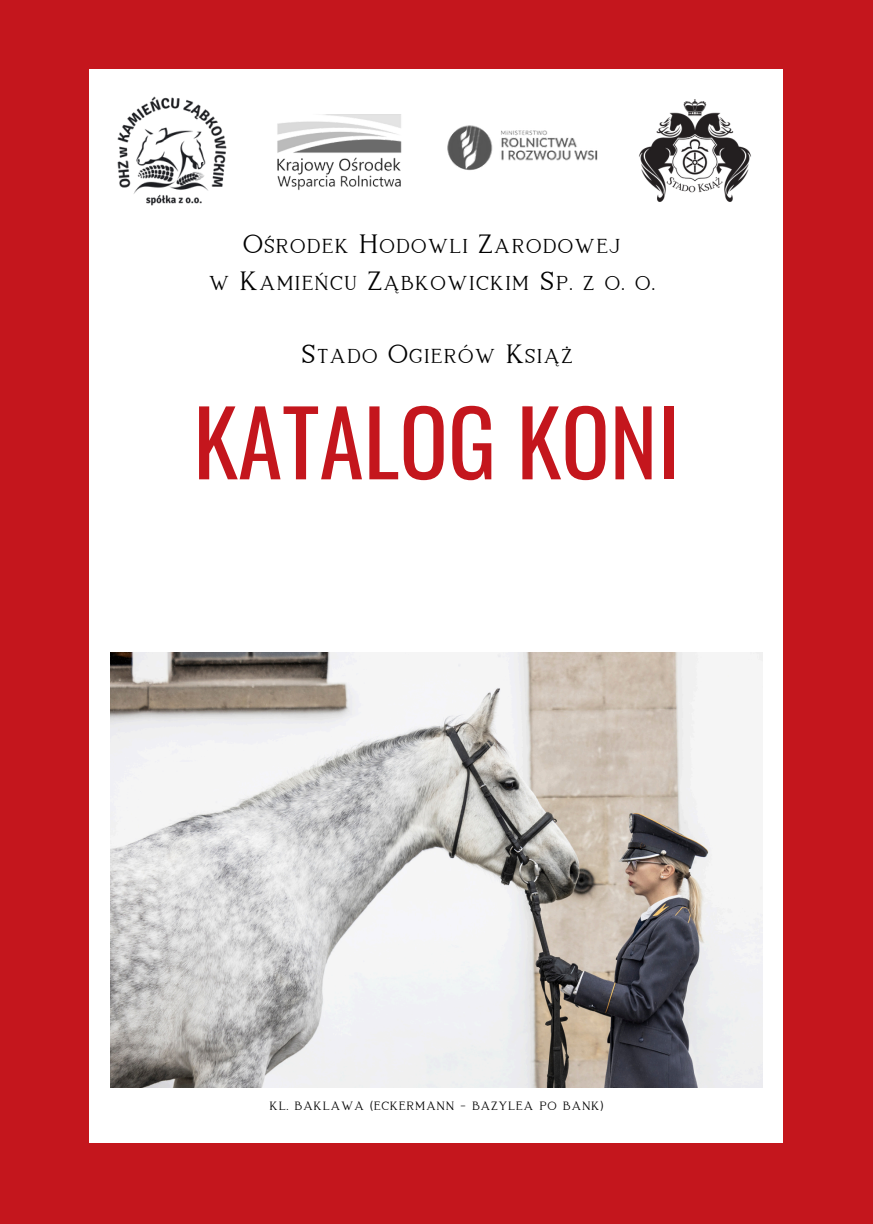
<style>
.page{position:relative;width:873px;height:1224px;background:#c4161d}
.page>*{position:absolute;margin:0;border:0;box-sizing:border-box;transform-origin:0 0}
.t1{font:90px "Oswald";color:#c4161d}
.t2{font:26.4px/36.8px "Lovelyn";color:#000;text-align:center}
.t3{font:15.8px "Lovelyn";color:#000}
</style>
<div class="page">
<div style="left:90px;top:69px;width:693px;height:1074px;background:#fff"></div>
<img style="left:117px;top:96px;width:110px;height:110px">
<img style="left:639px;top:99px;width:112px;height:103px">
<img style="left:110px;top:652px;width:653px;height:435px">
<img style="left:447px;top:125px;width:151px;height:46px">
<img style="left:277px;top:114px;width:125px;height:76px">
<p class="t2" style="left:208px;top:226px;width:449px">Ośrodek Hodowli Zarodowej<br>w Kamieńcu Ząbkowickim Sp. z o. o.</p>
<p class="t2" style="left:300px;top:336px;width:275px">Stado Ogierów Książ</p>
<p class="t1" style="left:193px;top:372px;width:488px">KATALOG KONI</p>
<p class="t3" style="left:269px;top:1095px;width:336px">kl. baklawa (eckermann - bazylea po bank)</p>
</div>
